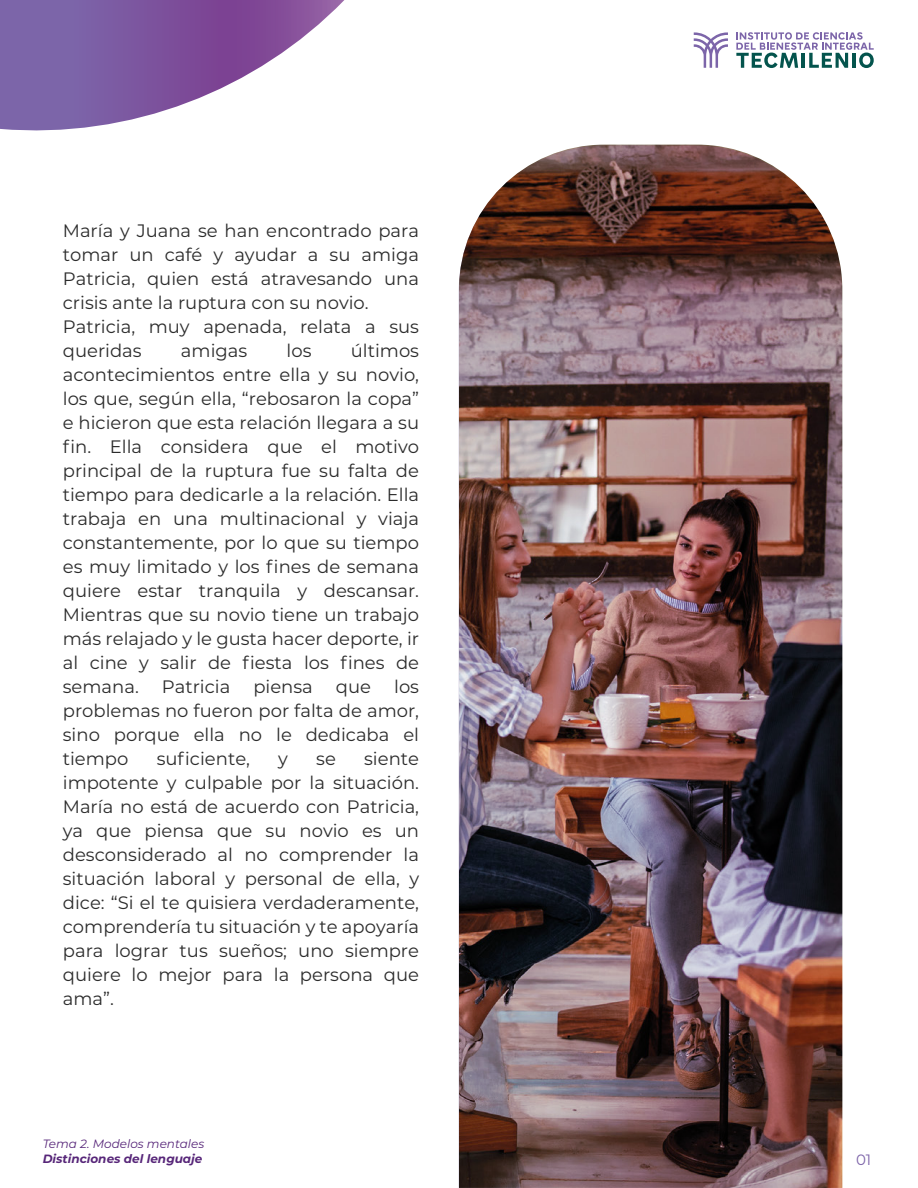
<style>
.page{position:relative;width:918px;height:1188px;background:#fff}
.page>*{position:absolute;margin:0;border:0;box-sizing:border-box;transform-origin:0 0}
.t1{font:18px/24px "Montserrat";color:#2c2c2c;text-align:justify}
.t2{font:15px "Montserrat";color:#7d64a9}
.t3{font:italic 700 12px "Montserrat";color:#572679}
.t4{font:italic 12px "Montserrat";color:#572679}
</style>
<div class="page">
<svg style="left:0;top:0;width:344px;height:131px"></svg>
<svg style="left:736px;top:32px;width:138px;height:36px"></svg>
<svg style="left:694px;top:32px;width:34px;height:36px"></svg>
<img style="left:459px;top:145px;width:383px;height:1043px">
<p class="t1" style="left:63px;top:218px;width:358px;text-align:left">María y Juana se han encontrado para tomar un café y ayudar a su amiga<br>Patricia, quien está atravesando una crisis ante la ruptura con su novio.<br>Patricia, muy apenada, relata a sus queridas</p>
<p class="t1" style="left:63px;top:338px;width:358px;text-indent:288px">últimos acontecimientos entre ella y su novio, los que, según ella, “rebosaron la copa” e hicieron que esta relación llegara a su fin. Ella considera que el motivo principal de la ruptura fue su falta de tiempo para dedicarle a la relación. Ella trabaja en una multinacional y viaja constantemente, por lo que su tiempo es muy limitado y los fines de semana quiere estar tranquila y descansar.<br>Mientras que su novio tiene un trabajo más relajado y le gusta hacer deporte, ir al cine y salir de fiesta los fines de semana.</p>
<p class="t1" style="left:181px;top:338px;width:68px">amigas</p>
<p class="t1" style="left:287px;top:338px;width:26px">los</p>
<p class="t1" style="left:63px;top:674px;width:358px;text-indent:331px">los problemas no fueron por falta de amor, sino porque ella no le dedicaba el tiempo</p>
<p class="t1" style="left:162px;top:674px;width:70px">Patricia</p>
<p class="t1" style="left:253px;top:674px;width:61px">piensa</p>
<p class="t1" style="left:336px;top:674px;width:37px">que</p>
<p class="t1" style="left:157px;top:746px;width:95px">suficiente,</p>
<p class="t1" style="left:278px;top:746px;width:11px">y</p>
<p class="t1" style="left:316px;top:746px;width:21px">se</p>
<p class="t1" style="left:63px;top:746px;width:358px;text-indent:301px">siente impotente y culpable por la situación.<br>María no está de acuerdo con Patricia, ya que piensa que su novio es un desconsiderado al no comprender la situación laboral y personal de ella, y dice: “Si el te quisiera verdaderamente, comprendería tu situación y te apoyaría para lograr tus sueños; uno siempre quiere lo mejor para la persona que ama”.</p>
<p class="t4" style="left:43px;top:1136px;width:163px">Tema 2. Modelos mentales</p>
<p class="t3" style="left:43px;top:1150px;width:161px">Distinciones del lenguaje</p>
<p class="t2" style="left:856px;top:1149px;width:17px">01</p>
</div>
